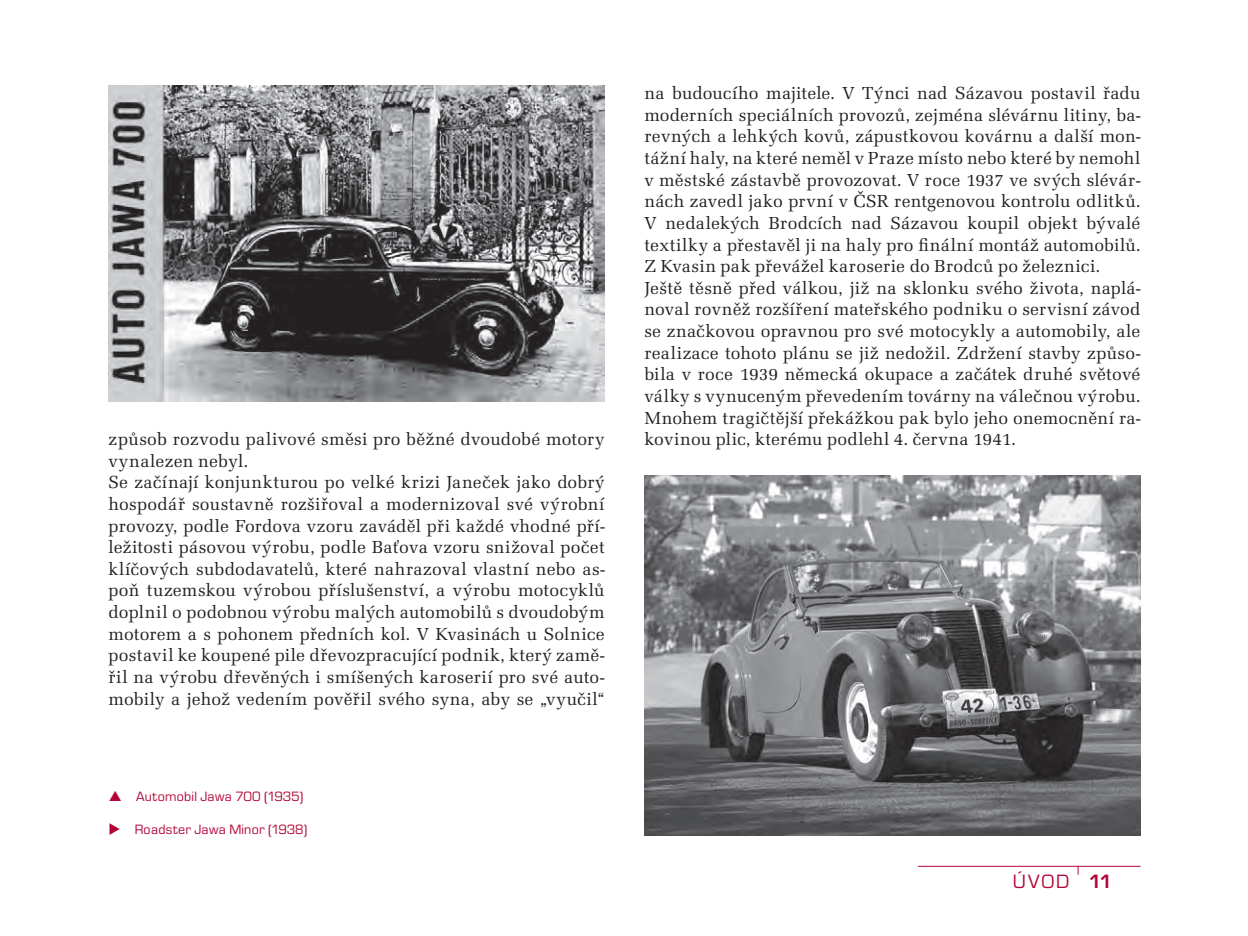
<style>
.page{position:relative;width:1248px;height:936px;background:#fff}
.page>*{position:absolute;margin:0;border:0;box-sizing:border-box;transform-origin:0 0}
.t1{font:20px "Eurostile TOT";color:#b30437}
.t2{font:18px/21.6px "Latino URWTOT";letter-spacing:.015em;color:#231f20}
.t3{font:14px "Eurostile TOT";letter-spacing:.015em;color:#b30437}
.s1{font-weight:700}
</style>
<div class="page">
<hr style="left:918px;top:865px;width:222px;height:1px;background:#b30437">
<img style="left:644px;top:475px;width:496px;height:359px">
<img style="left:109px;top:86px;width:496px;height:316px">
<p class="t2" style="left:109px;top:429px;width:498px">způsob rozvodu palivové směsi pro běžné dvoudobé motory vynalezen nebyl.<br>Se začínají konjunkturou po velké krizi Janeček jako dobrý hospodář soustavně rozšiřoval a modernizoval své výrobní provozy, podle Fordova vzoru zaváděl při každé vhodné pří&shy;ležitosti pásovou výrobu, podle Baťova vzoru snižoval počet klíčových subdodavatelů, které nahrazoval vlastní nebo as&shy;poň tuzemskou výrobou příslušenství, a výrobu motocyklů doplnil o podobnou výrobu malých automobilů s dvoudobým motorem a s pohonem předních kol. V Kvasinách u Solnice postavil ke koupené pile dřevozpracující podnik, který zamě&shy;řil na výrobu dřevěných i smíšených karoserií pro své auto&shy;mobily a jehož vedením pověřil svého syna, aby se „vyučil“</p>
<p class="t3" style="left:136px;top:791px;width:169px">Automobil Jawa 700 (1935)</p>
<p class="t3" style="left:135px;top:824px;width:174px">Roadster Jawa Minor (1938)</p>
<p class="t2" style="left:644px;top:84px;width:498px">na budoucího majitele. V Týnci nad Sázavou postavil řadu moderních speciálních provozů, zejména slévárnu litiny, ba&shy;revných a lehkých kovů, zápustkovou kovárnu a další mon&shy;tážní haly, na které neměl v Praze místo nebo které by nemohl v městské zástavbě provozovat. V roce 1937 ve svých slévár&shy;nách zavedl jako první v ČSR rentgenovou kontrolu odlitků.<br>V nedalekých Brodcích nad Sázavou koupil objekt bývalé textilky a přestavěl ji na haly pro finální montáž automobilů.<br>Z Kvasin pak převážel karoserie do Brodců po železnici.<br>Ještě těsně před válkou, již na sklonku svého života, naplá&shy;noval rovněž rozšíření mateřského podniku o servisní závod se značkovou opravnou pro své motocykly a automobily, ale realizace tohoto plánu se již nedožil. Zdržení stavby způso&shy;bila v roce 1939 německá okupace a začátek druhé světové války s vynuceným převedením továrny na válečnou výrobu.<br>Mnohem tragičtější překážkou pak bylo jeho onemocnění ra&shy;kovinou plic, kterému podlehl 4. června 1941.</p>
<p class="t1" style="left:1013px;top:874px;width:101px">ÚVOD <span class="s1">11</span></p>
</div>
